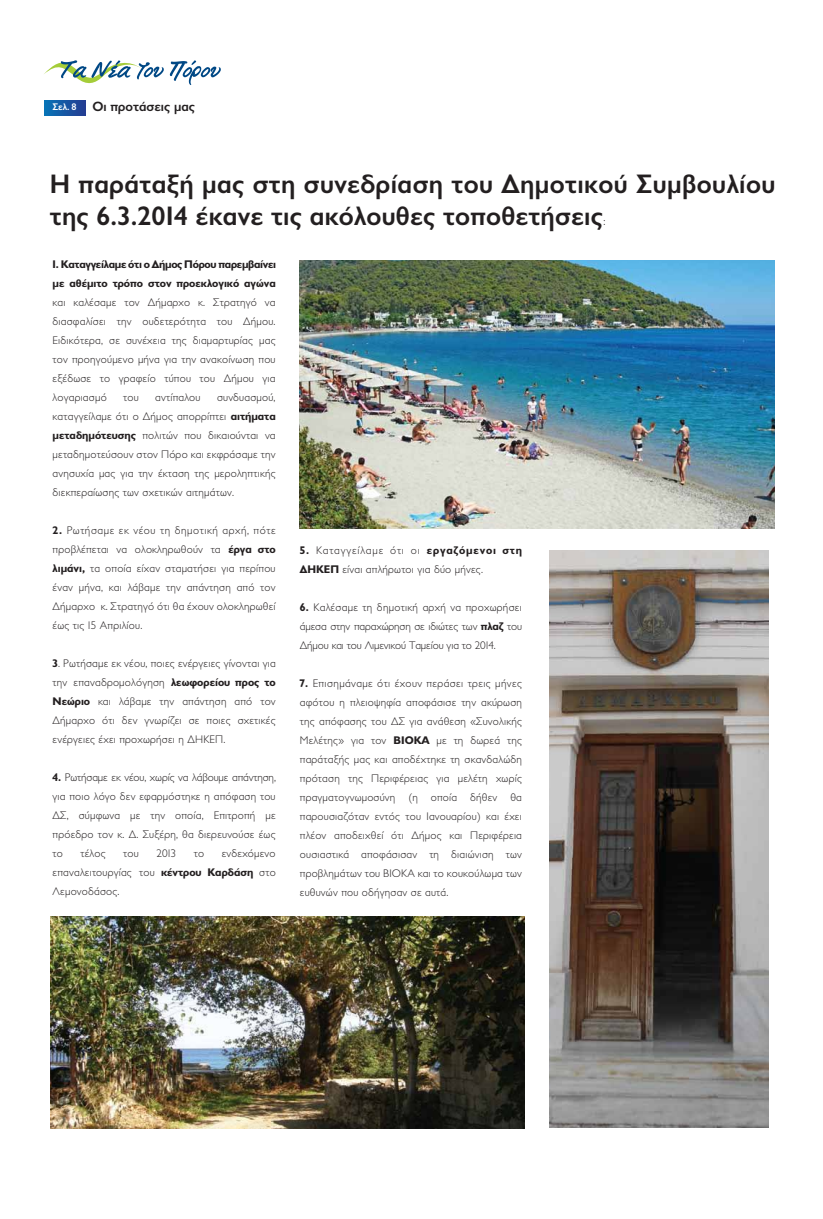
<style>
.page{position:relative;width:823px;height:1219px;background:#fff}
.page>*{position:absolute;margin:0;border:0;box-sizing:border-box;transform-origin:0 0}
.t1{font:600 27px/32px "Gill Sans Hel";letter-spacing:.015em;color:#231f20}
.t2{font:600 13.6px "Gill Sans Hel";color:#231f20}
.t3{font:300 11.2px/19px "Gill Sans Hel";letter-spacing:.02em;color:#231f20;text-align:justify}
.t4{font:700 11.2px/19px "Gill Sans Hel";letter-spacing:-.025em;color:#231f20}
.s1{font-size:9.7px;color:#fff}
.s2{font-weight:700}
</style>
<div class="page">
<svg style="left:45px;top:100px;width:40px;height:15px"></svg>
<svg style="left:44px;top:60px;width:120px;height:24px"></svg>
<svg style="left:170px;top:60px;width:51px;height:25px"></svg>
<img style="left:300px;top:260px;width:474px;height:269px">
<img style="left:50px;top:916px;width:474px;height:212px">
<img style="left:549px;top:551px;width:218px;height:576px">
<p class="t2" style="left:52px;top:99px;width:144px"><span class="s1">Σελ. 8</span> Οι προτάσεις µας</p>
<h1 class="t1" style="left:50px;top:168px;width:726px">Η παράταξή µας στη συνεδρίαση του ∆ηµοτικού Συµβουλίου της 6.3.2014 έκανε τις ακόλουθες τοποθετήσεις</h1>
<p class="t3" style="left:603px;top:212px;width:3px">:</p>
<p class="t4" style="left:53px;top:255px;width:225px">1. Καταγγείλαµε ότι ο ∆ήµος Πόρου παρεµβαίνει µε αθέµιτο τρόπο στον προεκλογικό αγώνα</p>
<p class="t3" style="left:53px;top:293px;width:224px">και καλέσαµε τον ∆ήµαρχο κ. Στρατηγό να διασφαλίσει την ουδετερότητα του ∆ήµου.<br>Ειδικότερα, σε συνέχεια της διαµαρτυρίας µας τον προηγούµενο µήνα για την ανακοίνωση που εξέδωσε το γραφείο τύπου του ∆ήµου για λογαριασµό</p>
<p class="t3" style="left:53px;top:388px;width:224px;text-indent:164px">συνδυασµού, καταγγείλαµε ότι ο ∆ήµος απορρίπτει <span class="s2">αιτήµατα µεταδηµότευσης</span> πολιτών που δικαιούνται να µεταδηµοτεύσουν στον Πόρο και εκφράσαµε την ανησυχία µας για την έκταση της µεροληπτικής διεκπεραίωσης των σχετικών αιτηµάτων.</p>
<p class="t3" style="left:53px;top:521px;width:224px"><span class="s2">2.</span> Ρωτήσαµε εκ νέου τη δηµοτική αρχή, πότε προβλέπεται να ολοκληρωθούν τα <span class="s2">έργα στο λιµάνι,</span> τα οποία είχαν σταµατήσει για περίπου έναν µήνα, και λάβαµε την απάντηση από τον ∆ήµαρχο κ. Στρατηγό ότι θα έχουν ολοκληρωθεί έως τις 15 Απριλίου.</p>
<p class="t3" style="left:53px;top:654px;width:224px"><span class="s2">3</span>. Ρωτήσαµε εκ νέου, ποιες ενέργειες γίνονται για την επαναδροµολόγηση <span class="s2">λεωφορείου προς το Νεώριο</span> και λάβαµε την απάντηση από τον ∆ήµαρχο ότι δεν γνωρίζει σε ποιες σχετικές ενέργειες έχει προχωρήσει η ∆ΗΚΕΠ.</p>
<p class="t3" style="left:53px;top:768px;width:225px"><span class="s2">4.</span> Ρωτήσαµε εκ νέου, χωρίς να λάβουµε απάντηση, για ποιο λόγο δεν εφαρµόστηκε η απόφαση του ∆Σ, σύµφωνα µε την οποία, Επιτροπή µε πρόεδρο τον κ. ∆. Συξέρη, θα διερευνούσε έως το</p>
<p class="t3" style="left:123px;top:388px;width:17px">του</p>
<p class="t3" style="left:155px;top:388px;width:47px">αντίπαλου</p>
<p class="t3" style="left:53px;top:844px;width:224px;text-indent:169px">ενδεχόµενο επαναλειτουργίας του <span class="s2">κέντρου Καρδάση</span> στο Λεµονοδάσος.</p>
<p class="t3" style="left:80px;top:844px;width:27px">τέλος</p>
<p class="t3" style="left:123px;top:844px;width:17px">του</p>
<p class="t3" style="left:156px;top:844px;width:21px">2013</p>
<p class="t3" style="left:194px;top:844px;width:12px">το</p>
<p class="t3" style="left:300px;top:541px;width:223px"><span class="s2">5.</span> Καταγγείλαµε ότι οι <span class="s2">εργαζόµενοι στη ∆ΗΚΕΠ</span> είναι απλήρωτοι για δύο µήνες.</p>
<p class="t3" style="left:300px;top:598px;width:224px"><span class="s2">6.</span> Καλέσαµε τη δηµοτική αρχή να προχωρήσει άµεσα στην παραχώρηση σε ιδιώτες των <span class="s2">πλαζ</span> του ∆ήµου και του Λιµενικού Ταµείου για το 2014.</p>
<p class="t3" style="left:300px;top:674px;width:223px"><span class="s2">7.</span> Επισηµάναµε ότι έχουν περάσει τρεις µήνες αφότου η πλειοψηφία αποφάσισε την ακύρωση της απόφασης του ∆Σ για ανάθεση «Συνολικής Μελέτης» για τον <span class="s2">ΒΙΟΚΑ</span> µε τη δωρεά της παράταξής µας και αποδέχτηκε τη σκανδαλώδη πρόταση της Περιφέρειας για µελέτη χωρίς πραγµατογνωµοσύνη (η οποία δήθεν θα παρουσιαζόταν εντός του Ιανουαρίου) και έχει πλέον αποδειχθεί ότι ∆ήµος και Περιφέρεια ουσιαστικά αποφάσισαν τη διαιώνιση των προβληµάτων του ΒΙΟΚΑ και το κουκούλωµα των ευθυνών που οδήγησαν σε αυτά.</p>
</div>
